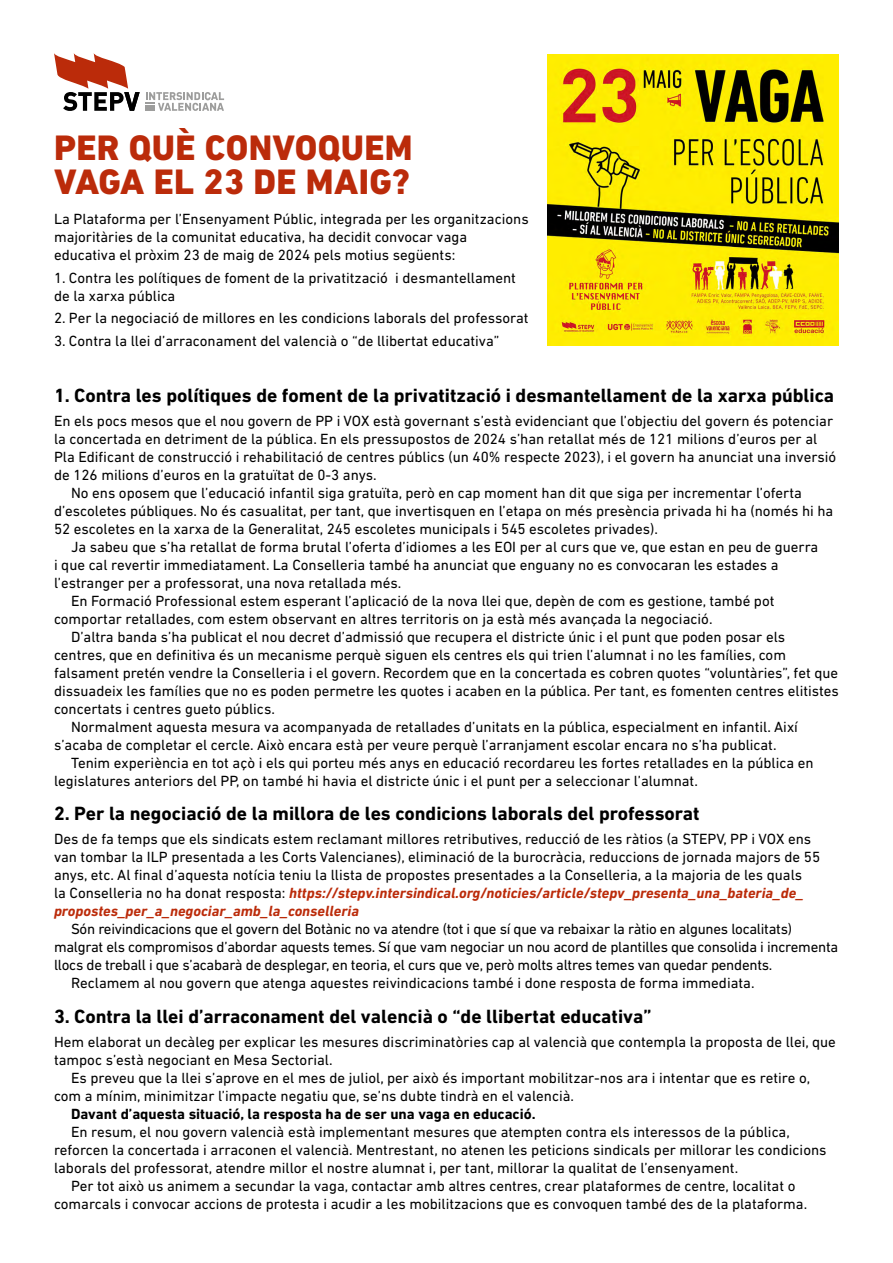
<style>
.page{position:relative;width:893px;height:1263px;background:#fff}
.page>*{position:absolute;margin:0;border:0;box-sizing:border-box;transform-origin:0 0}
.t1{font:800 36px/34.5px "DIN Next LT Pro";letter-spacing:.01em;color:#bb2b0a}
.t2{font:700 19.5px "DIN Next LT Pro";color:#000}
.t3{font:15px/18px "DIN Next LT Pro";color:#000}
.t4{font:700 15px "DIN Next LT Pro";color:#000}
.s1{font-weight:700;font-style:italic;color:#bb2b0a}
</style>
<div class="page">
<img style="left:547px;top:54px;width:292px;height:292px">
<svg style="left:54px;top:53px;width:86px;height:58px"></svg>
<svg style="left:146px;top:92px;width:78px;height:19px"></svg>
<h1 class="t1" style="left:54px;top:130px;width:360px">PER QUÈ CONVOQUEM<br>VAGA EL 23 DE MAIG?</h1>
<p class="t3" style="left:54px;top:210px;width:476px">La Plataforma per l’Ensenyament Públic, integrada per les organitzacions majoritàries de la comunitat educativa, ha decidit convocar vaga educativa el pròxim 23 de maig de 2024 pels motius següents:</p>
<p class="t3" style="left:54px;top:268px;width:464px">1. Contra les polítiques de foment de la privatització i desmantellament de la xarxa pública</p>
<p class="t3" style="left:54px;top:309px;width:476px">2. Per la negociació de millores en les condicions laborals del professorat</p>
<p class="t3" style="left:54px;top:331px;width:447px">3. Contra la llei d’arraconament del valencià o “de llibertat educativa”</p>
<h2 class="t2" style="left:54px;top:384px;width:782px">1. Contra les polítiques de foment de la privatització i desmantellament de la xarxa pública</h2>
<p class="t3" style="left:54px;top:412px;width:781px">En els pocs mesos que el nou govern de PP i VOX està governant s’està evidenciant que l’objectiu del govern és potenciar</p>
<p class="t3" style="left:54px;top:430px;width:765px">la concertada en detriment de la pública. En els pressupostos de 2024 s’han retallat més de 121 milions d’euros per al</p>
<p class="t3" style="left:54px;top:448px;width:784px">Pla Edificant de construcció i rehabilitació de centres públics (un 40% respecte 2023), i el govern ha anunciat una inversió</p>
<p class="t3" style="left:54px;top:466px;width:324px">de 126 milions d’euros en la gratuïtat de 0-3 anys.</p>
<p class="t3" style="left:71px;top:484px;width:732px">No ens oposem que l’educació infantil siga gratuïta, però en cap moment han dit que siga per incrementar l’oferta</p>
<p class="t3" style="left:54px;top:502px;width:781px">d’escoletes públiques. No és casualitat, per tant, que invertisquen en l’etapa on més presència privada hi ha (només hi ha</p>
<p class="t3" style="left:54px;top:520px;width:605px">52 escoletes en la xarxa de la Generalitat, 245 escoletes municipals i 545 escoletes privades).</p>
<p class="t3" style="left:71px;top:538px;width:749px">Ja sabeu que s’ha retallat de forma brutal l’oferta d’idiomes a les EOI per al curs que ve, que estan en peu de guerra</p>
<p class="t3" style="left:54px;top:556px;width:726px">i que cal revertir immediatament. La Conselleria també ha anunciat que enguany no es convocaran les estades a</p>
<p class="t3" style="left:54px;top:574px;width:349px">l’estranger per a professorat, una nova retallada més.</p>
<p class="t3" style="left:71px;top:592px;width:705px">En Formació Professional estem esperant l’aplicació de la nova llei que, depèn de com es gestione, també pot</p>
<p class="t3" style="left:54px;top:610px;width:660px">comportar retallades, com estem observant en altres territoris on ja està més avançada la negociació.</p>
<p class="t3" style="left:71px;top:628px;width:716px">D’altra banda s’ha publicat el nou decret d’admissió que recupera el districte únic i el punt que poden posar els</p>
<p class="t3" style="left:54px;top:646px;width:733px">centres, que en definitiva és un mecanisme perquè siguen els centres els qui trien l’alumnat i no les famílies, com</p>
<p class="t3" style="left:54px;top:664px;width:786px">falsament pretén vendre la Conselleria i el govern. Recordem que en la concertada es cobren quotes “voluntàries”, fet que</p>
<p class="t3" style="left:54px;top:682px;width:786px">dissuadeix les famílies que no es poden permetre les quotes i acaben en la pública. Per tant, es fomenten centres elitistes</p>
<p class="t3" style="left:54px;top:700px;width:222px">concertats i centres gueto públics.</p>
<p class="t3" style="left:71px;top:718px;width:728px">Normalment aquesta mesura va acompanyada de retallades d’unitats en la pública, especialment en infantil. Així</p>
<p class="t3" style="left:54px;top:736px;width:724px">s’acaba de completar el cercle. Això encara està per veure perquè l’arranjament escolar encara no s’ha publicat.</p>
<p class="t3" style="left:71px;top:754px;width:744px">Tenim experiència en tot açò i els qui porteu més anys en educació recordareu les fortes retallades en la pública en</p>
<p class="t3" style="left:54px;top:772px;width:645px">legislatures anteriors del PP, on també hi havia el districte únic i el punt per a seleccionar l’alumnat.</p>
<h2 class="t2" style="left:54px;top:802px;width:647px">2. Per la negociació de la millora de les condicions laborals del professorat</h2>
<p class="t3" style="left:54px;top:830px;width:768px">Des de fa temps que els sindicats estem reclamant millores retributives, reducció de les ràtios (a STEPV, PP i VOX ens van tombar la ILP presentada a les Corts Valencianes), eliminació de la burocràcia, reduccions de jornada majors de 55 anys, etc. Al final d’aquesta notícia teniu la llista de propostes presentades a la Conselleria, a la majoria de les quals<br>la Conselleria no ha donat resposta: <span class="s1">https://stepv.intersindical.org/noticies/article/stepv_presenta_una_bateria_de_ propostes_per_a_negociar_amb_la_conselleria</span></p>
<p class="t3" style="left:71px;top:920px;width:723px">Són reivindicacions que el govern del Botànic no va atendre (tot i que sí que va rebaixar la ràtio en algunes localitats)</p>
<p class="t3" style="left:54px;top:938px;width:786px">malgrat els compromisos d’abordar aquests temes. Sí que vam negociar un nou acord de plantilles que consolida i incrementa</p>
<p class="t3" style="left:54px;top:956px;width:720px">llocs de treball i que s’acabarà de desplegar, en teoria, el curs que ve, però molts altres temes van quedar pendents.</p>
<p class="t3" style="left:71px;top:974px;width:685px">Reclamem al nou govern que atenga aquestes reivindicacions també i done resposta de forma immediata.</p>
<h2 class="t2" style="left:54px;top:1005px;width:599px">3. Contra la llei d’arraconament del valencià o “de llibertat educativa”</h2>
<p class="t3" style="left:54px;top:1033px;width:783px">Hem elaborat un decàleg per explicar les mesures discriminatòries cap al valencià que contempla la proposta de llei, que</p>
<p class="t3" style="left:54px;top:1051px;width:280px">tampoc s’està negociant en Mesa Sectorial.</p>
<p class="t3" style="left:71px;top:1069px;width:741px">Es preveu que la llei s’aprove en el mes de juliol, per això és important mobilitzar-nos ara i intentar que es retire o,</p>
<p class="t3" style="left:54px;top:1087px;width:522px">com a mínim, minimitzar l’impacte negatiu que, se’ns dubte tindrà en el valencià.</p>
<p class="t4" style="left:71px;top:1105px;width:466px">Davant d’aquesta situació, la resposta ha de ser una vaga en educació.</p>
<p class="t3" style="left:71px;top:1123px;width:720px">En resum, el nou govern valencià està implementant mesures que atempten contra els interessos de la pública,</p>
<p class="t3" style="left:54px;top:1141px;width:774px">reforcen la concertada i arraconen el valencià. Mentrestant, no atenen les peticions sindicals per millorar les condicions</p>
<p class="t3" style="left:54px;top:1159px;width:686px">laborals del professorat, atendre millor el nostre alumnat i, per tant, millorar la qualitat de l’ensenyament.</p>
<p class="t3" style="left:71px;top:1177px;width:726px">Per tot això us animem a secundar la vaga, contactar amb altres centres, crear plataformes de centre, localitat o</p>
<p class="t3" style="left:54px;top:1195px;width:755px">comarcals i convocar accions de protesta i acudir a les mobilitzacions que es convoquen també des de la plataforma.</p>
</div>
